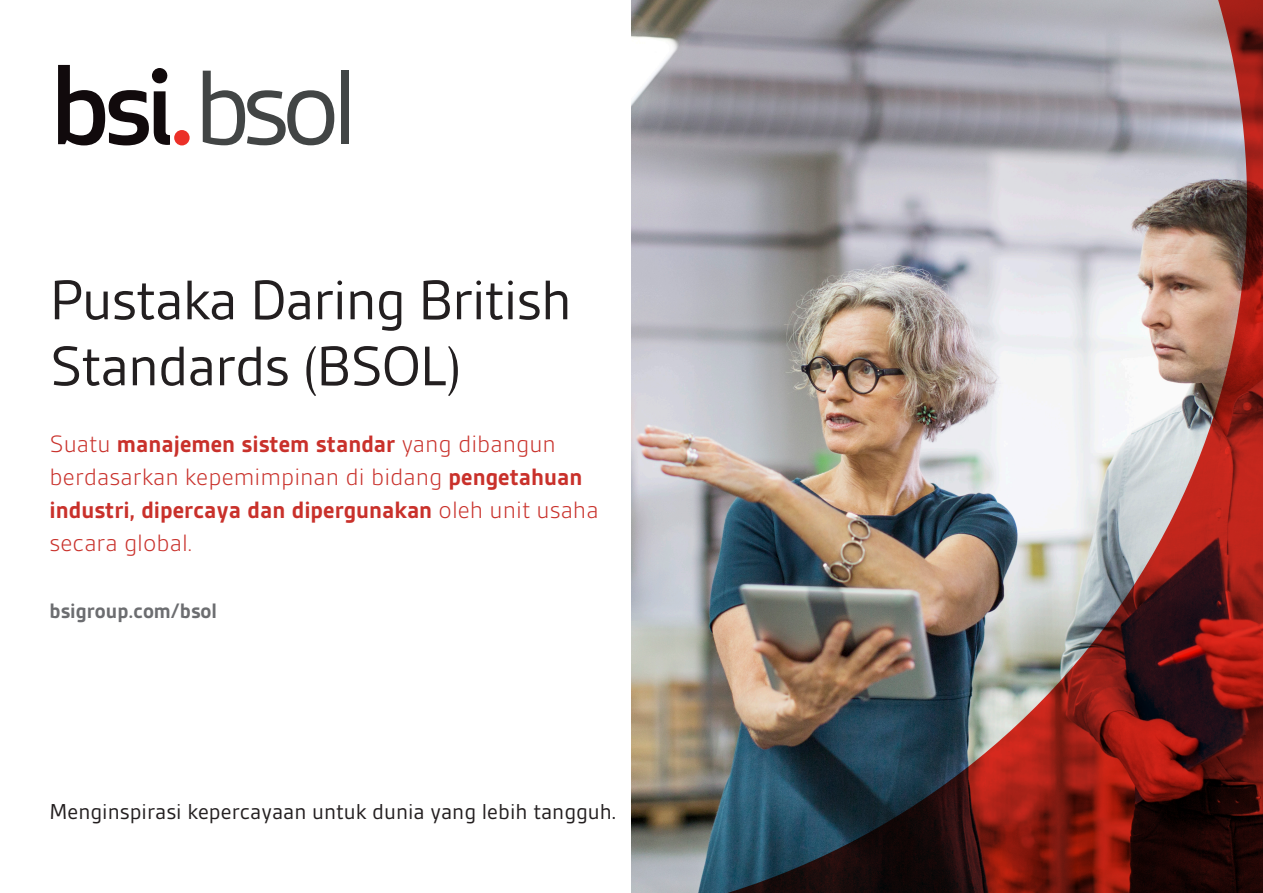
<style>
.page{position:relative;width:1263px;height:893px;background:#fff}
.page>*{position:absolute;margin:0;border:0;box-sizing:border-box;transform-origin:0 0}
.Heading_1_white{font:60px/66px "BSI Gesta";letter-spacing:-.02em;color:#231f20}
.Heading_1_white-2{font:300 25.5px/33px "BSI Gesta";color:#c9312b}
.t1{font:23.25px "BSI Gesta";color:#231f20}
.Heading_1_white-3{font:700 22.5px "BSI Gesta";color:#6c6d70}
.s1{font-weight:700}
</style>
<div class="page">
<svg style="left:58px;top:65px;width:112px;height:80px"></svg>
<div style="left:174px;top:130px;width:16px;height:15px;background:#eb3028;border-radius:50%"></div>
<svg style="left:203px;top:71px;width:131px;height:74px"></svg>
<div style="left:341px;top:71px;width:8px;height:73px;background:#424545"></div>
<img style="left:631px;top:0;width:632px;height:893px">
<p class="Heading_1_white" style="left:50px;top:267px;width:524px">Pustaka Daring British<br>Standards (BSOL)</p>
<p class="Heading_1_white-2" style="left:50px;top:428px;width:551px">Suatu <span class="s1">manajemen sistem standar</span> yang dibangun berdasarkan kepemimpinan di bidang <span class="s1">pengetahuan industri, dipercaya dan dipergunakan</span> oleh unit usaha secara global.</p>
<p class="Heading_1_white-3" style="left:50px;top:599px;width:169px">bsigroup.com/bsol</p>
<p class="t1" style="left:50px;top:799px;width:568px">Menginspirasi kepercayaan untuk dunia yang lebih tangguh.</p>
</div>
